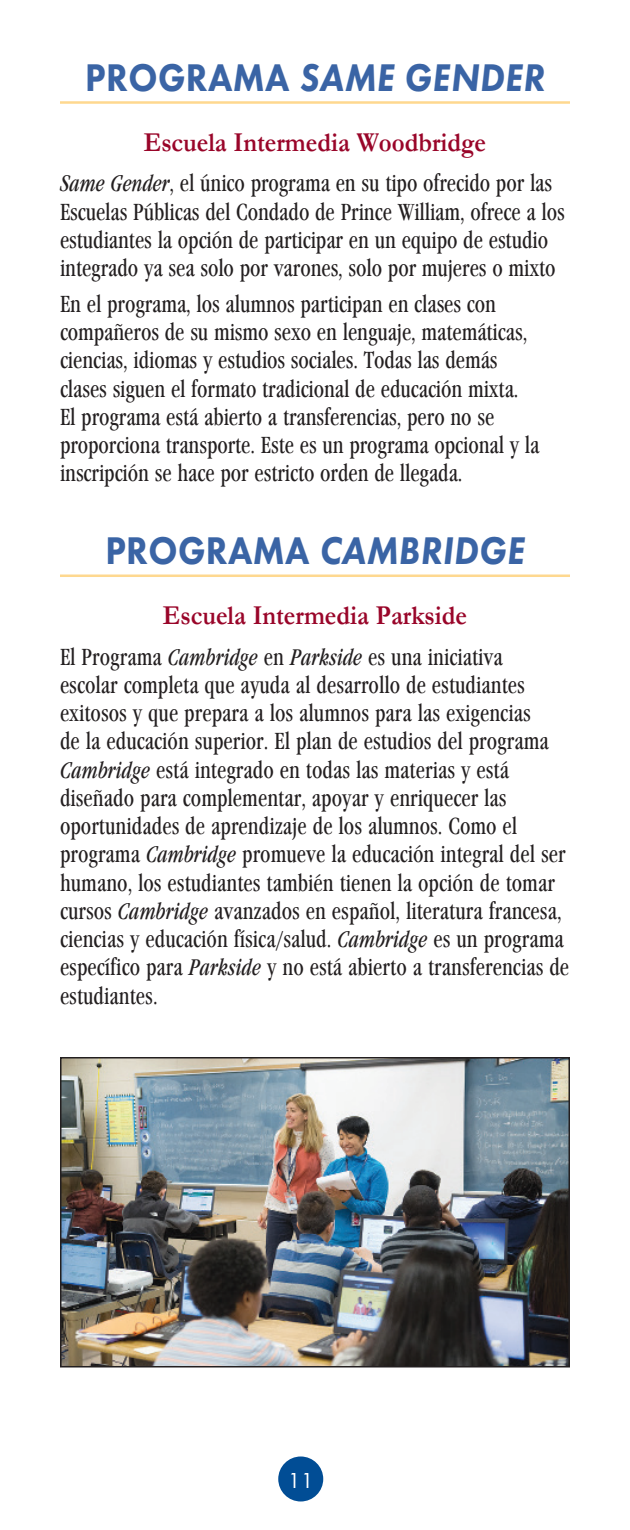
<style>
.page{position:relative;width:630px;height:1530px;background:#fff}
.page>*{position:absolute;margin:0;border:0;box-sizing:border-box;transform-origin:0 0}
.Page_Heading{font:italic 800 40px "Futura PT";letter-spacing:.01em;color:#3a64a5;scale:.9 1}
.Garamond_Bold_Subhea{font:700 27.5px "Garamond";color:#990529;scale:.9 1}
.Body{font:24px/28.2px "Garamond Cd ITC";color:#231f20;scale:.9 1}
.School_Name{font:22.5px "Futura PT";color:#fff}
.s1{font-style:normal}
.s2{font-style:italic;font-size:23.25px}
</style>
<div class="page">
<img style="left:63px;top:1060px;width:504px;height:304px">
<div style="left:60px;top:1057px;width:510px;height:310px;border:2px solid #231f20"></div>
<hr style="left:60px;top:101px;width:510px;height:3px;background:#fed88f">
<hr style="left:60px;top:575px;width:510px;height:2px;background:#fed88f">
<div style="left:278px;top:1457px;width:45px;height:45px;background:#014d95;border-radius:50%"></div>
<p class="Page_Heading" style="left:85px;top:52px;width:512px"><span class="s1">PROGRAMA</span> SAME GENDER</p>
<p class="Garamond_Bold_Subhea" style="left:144px;top:123px;width:382px">Escuela Intermedia Woodbridge</p>
<p class="Body" style="left:60px;top:170px;width:562px"><span class="s2">Same Gender</span>, el único programa en su tipo ofrecido por las Escuelas Públicas del Condado de Prince William, ofrece a los estudiantes la opción de participar en un equipo de estudio integrado ya sea solo por varones, solo por mujeres o mixto</p>
<p class="Body" style="left:60px;top:290px;width:534px">En el programa, los alumnos participan en clases con compañeros de su mismo sexo en lenguaje, matemáticas, ciencias, idiomas y estudios sociales. Todas las demás clases siguen el formato tradicional de educación mixta.<br>El programa está abierto a transferencias, pero no se proporciona transporte. Este es un programa opcional y la inscripción se hace por estricto orden de llegada.</p>
<p class="Page_Heading" style="left:105px;top:526px;width:467px"><span class="s1">PROGRAMA</span> CAMBRIDGE</p>
<p class="Garamond_Bold_Subhea" style="left:163px;top:596px;width:339px">Escuela Intermedia Parkside</p>
<p class="Body" style="left:60px;top:643px;width:567px">El Programa <span class="s2">Cambridge</span> en <span class="s2">Parkside</span> es una iniciativa<br>escolar completa que ayuda al desarrollo de estudiantes exitosos y que prepara a los alumnos para las exigencias<br>de la educación superior. El plan de estudios del programa <span class="s2">Cambridge</span> está integrado en todas las materias y está diseñado para complementar, apoyar y enriquecer las oportunidades de aprendizaje de los alumnos. Como el programa <span class="s2">Cambridge</span> promueve la educación integral del ser humano, los estudiantes también tienen la opción de tomar cursos <span class="s2">Cambridge</span> avanzados en español, literatura francesa, ciencias y educación física/salud. <span class="s2">Cambridge</span> es un programa específico para <span class="s2">Parkside</span> y no está abierto a transferencias de estudiantes.</p>
<p class="School_Name" style="left:288px;top:1467px;width:27px">11</p>
</div>
